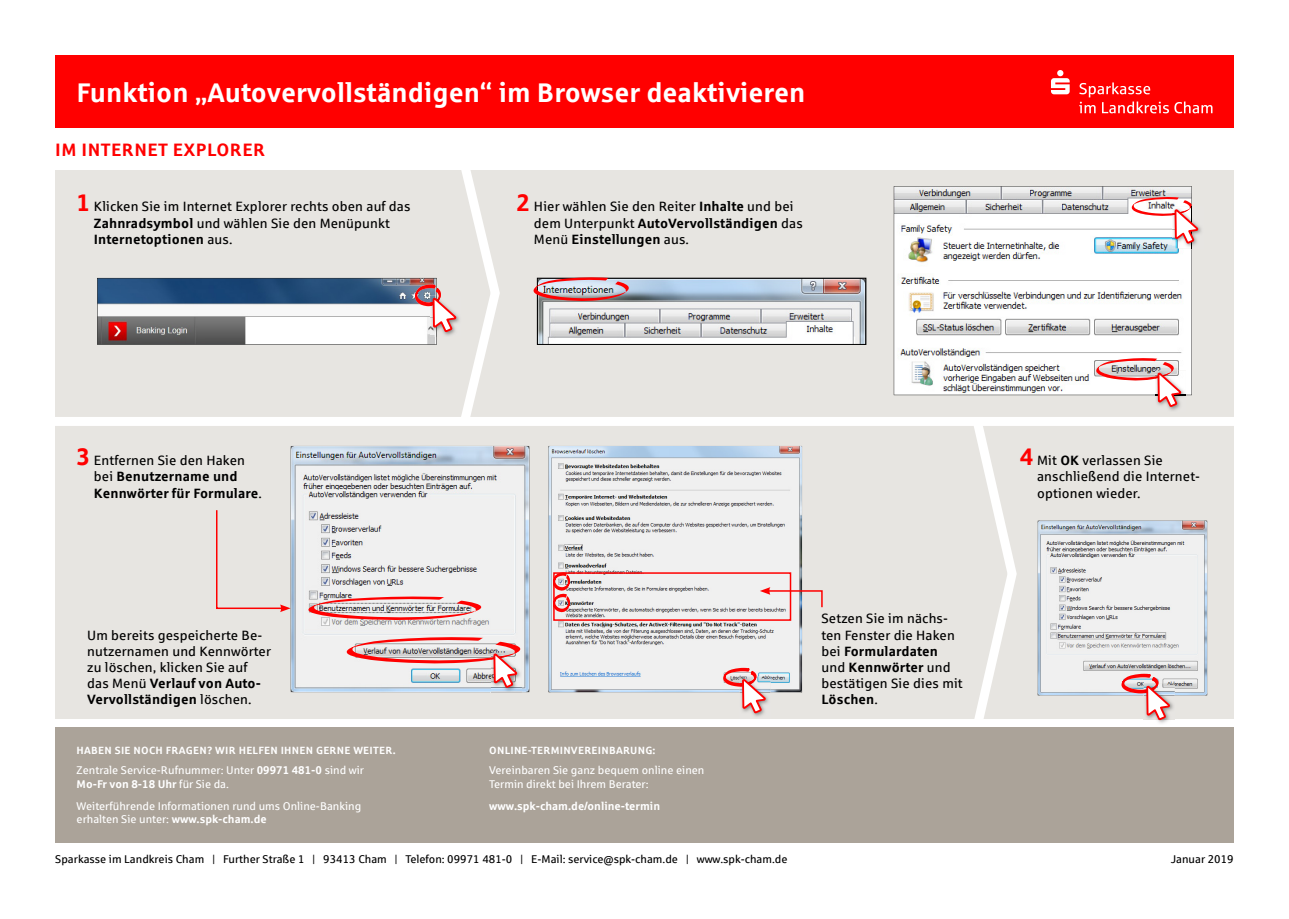
<style>
.page{position:relative;width:1289px;height:919px;background:#fff}
.page>*{position:absolute;margin:0;border:0;box-sizing:border-box;transform-origin:0 0}
.t1{font:700 27px "Sparkasse Rg";color:#fff}
.t2{font:700 18px "Sparkasse Rg";letter-spacing:.025em;color:#f00}
.t3{font:13.5px/16.2px "Sparkasse Rg";letter-spacing:.01em;color:#000}
.t4{font:700 13.5px/16.2px "Sparkasse Rg";letter-spacing:.01em;color:#000}
.t5{font:11.25px/13.5px "Sparkasse Rg";color:#fff}
.t6{font:11.25px "Sparkasse Rg";color:#000}
.t7{font:700 11.25px "Sparkasse Rg";color:#fff}
.t8{font:700 10.5px "Sparkasse Rg";letter-spacing:.025em;color:#fff}
.s1{font-weight:700;font-size:24px;color:#f00}
.s2{font-weight:700}
.s3{font-size:24px;color:#f00}
.s4{font-weight:400}
</style>
<div class="page">
<div style="left:55px;top:170px;width:1178px;height:549px;background:#e7e5e1"></div>
<div style="left:41px;top:417px;width:1206px;height:9px;background:#fff"></div>
<svg style="left:974px;top:426px;width:43px;height:293px"></svg>
<div style="left:55px;top:55px;width:1178px;height:73px;background:#f00"></div>
<img style="left:893px;top:186px;width:298px;height:209px">
<img style="left:539px;top:280px;width:325px;height:62px">
<div style="left:537px;top:278px;width:329px;height:66px;border:1px solid #000"></div>
<img style="left:533px;top:277px;width:100px;height:25px">
<img style="left:290px;top:446px;width:239px;height:246px">
<img style="left:548px;top:446px;width:254px;height:246px">
<svg style="left:552px;top:519px;width:19px;height:94px"></svg>
<svg style="left:759px;top:587px;width:64px;height:21px"></svg>
<div style="left:553px;top:572px;width:238px;height:48px;border:2px solid #f00"></div>
<img style="left:1037px;top:520px;width:170px;height:175px">
<svg style="left:97px;top:170px;width:407px;height:451px"></svg>
<svg style="left:343px;top:636px;width:185px;height:207px"></svg>
<img style="left:767px;top:676px;width:3px;height:27px">
<svg style="left:723px;top:667px;width:44px;height:176px"></svg>
<img style="left:1171px;top:683px;width:3px;height:37px">
<svg style="left:1121px;top:673px;width:50px;height:170px"></svg>
<img style="left:1199px;top:226px;width:2px;height:8px">
<svg style="left:1094px;top:196px;width:105px;height:460px"></svg>
<div style="left:55px;top:727px;width:1178px;height:115px;background:#aba399"></div>
<svg style="left:1079px;top:82px;width:89px;height:31px"></svg>
<svg style="left:1174px;top:101px;width:38px;height:12px"></svg>
<svg style="left:1051px;top:70px;width:18px;height:24px"></svg>
<h1 class="t1" style="left:77px;top:75px;width:730px">Funktion „Autovervollständigen“ im Browser deaktivieren</h1>
<h2 class="t2" style="left:55px;top:138px;width:211px">IM INTERNET EXPLORER</h2>
<p class="t3" style="left:94px;top:198px;width:318px;text-indent:-17px"><span class="s1">1</span> Klicken Sie im Internet Explorer rechts oben auf das<br><span class="s2">Zahnradsymbol</span> und wählen Sie den Menüpunkt<br><span class="s2">Internetoptionen</span> aus.</p>
<p class="t3" style="left:534px;top:198px;width:270px;text-indent:-17px"><span class="s1">2</span> Hier wählen Sie den Reiter <span class="s2">Inhalte</span> und bei dem Unterpunkt <span class="s2">AutoVervollständigen</span> das<br>Menü <span class="s2">Einstellungen</span> aus.</p>
<p class="t4" style="left:94px;top:452px;width:169px;text-indent:-17px"><span class="s3">3</span> <span class="s4">Entfernen Sie den Haken bei</span> Benutzername und<br>Kennwörter für Formulare<span class="s4">.</span></p>
<p class="t3" style="left:1037px;top:452px;width:164px;text-indent:-17px"><span class="s1">4</span> Mit <span class="s2">OK</span> verlassen Sie anschließend die Internet&shy;optionen wieder.</p>
<p class="t3" style="left:87px;top:626px;width:185px">Um bereits gespeicherte Be&shy;nutzernamen und Kennwörter zu löschen, klicken Sie auf das Menü <span class="s2">Verlauf von Auto-<br>Vervollständigen</span> löschen.</p>
<p class="t8" style="left:77px;top:743px;width:320px">HABEN SIE NOCH FRAGEN? WIR HELFEN IHNEN GERNE WEITER.</p>
<p class="t5" style="left:77px;top:763px;width:289px">Zentrale Service-Rufnummer: Unter <span class="s2">09971 481-0</span> sind wir<br><span class="s2">Mo-Fr von 8-18 Uhr</span> für Sie da.</p>
<p class="t5" style="left:77px;top:798px;width:286px">Weiterführende Informationen rund ums Online-Banking erhalten Sie unter: <span class="s2">www.spk-cham.de</span></p>
<p class="t8" style="left:489px;top:743px;width:168px">ONLINE-TERMINVEREINBARUNG:</p>
<p class="t5" style="left:489px;top:763px;width:217px">Vereinbaren Sie ganz bequem online einen<br>Termin direkt bei Ihrem Berater:</p>
<p class="t7" style="left:489px;top:798px;width:172px">www.spk-cham.de/online-termin</p>
<p class="t3" style="left:821px;top:610px;width:143px">Setzen Sie im nächs&shy;ten Fenster die Haken bei <span class="s2">Formular daten </span>und <span class="s2">Kennwörter</span> und bestätigen Sie dies mit<br><span class="s2">Löschen</span>.</p>
<p class="t6" style="left:55px;top:852px;width:733px">Sparkasse im Landkreis Cham | Further Straße 1 | 93413 Cham | Telefon: 09971 481-0 | E-Mail: service@spk-cham.de | www.spk-cham.de</p>
<p class="t6" style="left:1170px;top:852px;width:64px">Januar 2019</p>
</div>
